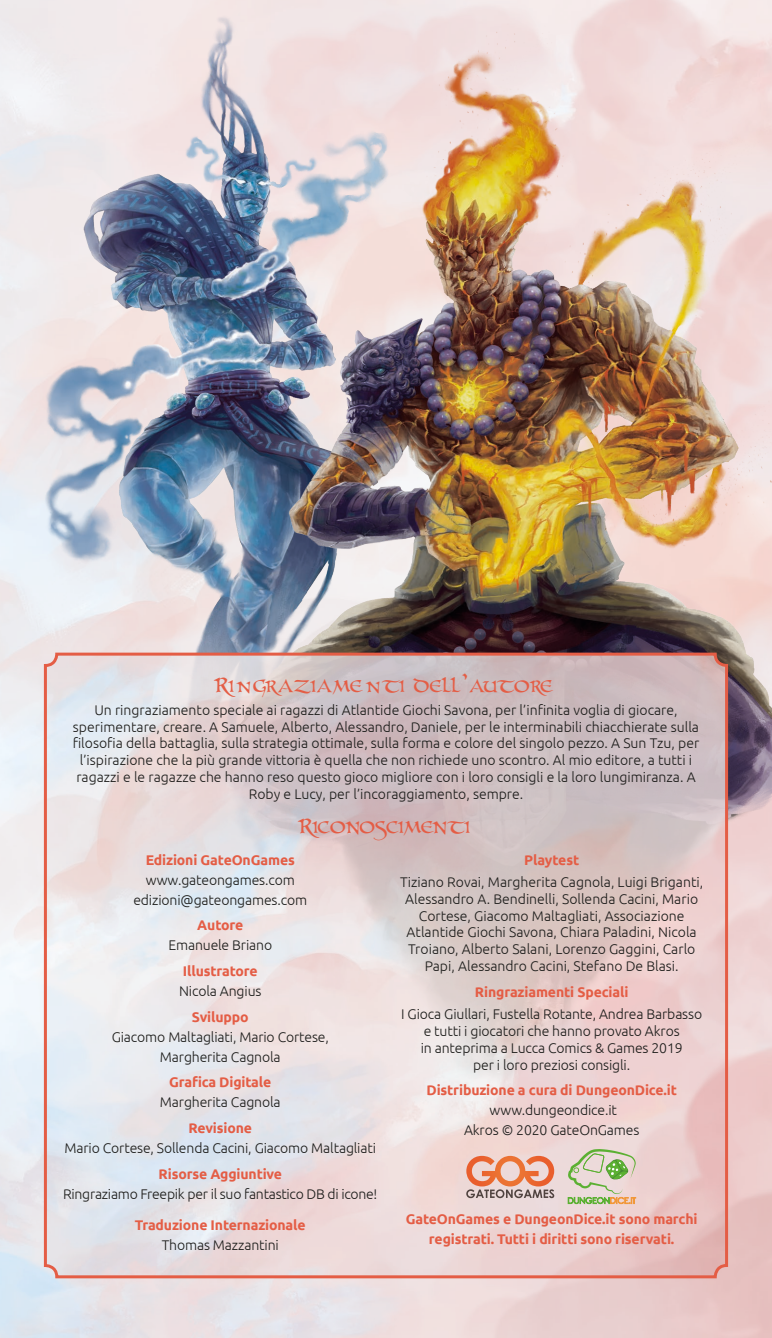
<style>
.page{position:relative;width:772px;height:1338px;background:#fff}
.page>*{position:absolute;margin:0;border:0;box-sizing:border-box;transform-origin:0 0}
.t1{font:24px "Un Zialish";letter-spacing:-.13em;color:#e45d45}
.t2{font:300 14px/16.8px "Ubuntu";color:#1d1d1b;text-align:center}
.t3{font:700 14px/20px "Ubuntu";letter-spacing:-.01em;color:#e45d45;text-align:center}
.t4{font:300 14px "Ubuntu";letter-spacing:-.02em;color:#1d1d1b}
.s1{font-size:21.6px}
</style>
<div class="page">
<img style="left:0;top:876px;width:771px;height:462px">
<img style="left:0;top:0;width:144px;height:876px">
<img style="left:144px;top:0;width:627px;height:1116px">
<svg style="left:45px;top:654px;width:681px;height:623px;background:#e1d4d5"></svg>
<div style="left:44px;top:653px;width:683px;height:625px;border:3px solid #e45d45;border-radius:11px"></div>
<svg style="left:466px;top:1156px;width:88px;height:42px;background:#dca38f"></svg>
<svg style="left:567px;top:1149px;width:68px;height:55px;background:#cacdac"></svg>
<h1 class="t1" style="left:217px;top:671px;width:339px">Ri<span class="s1">n</span>graziame<span class="s1">n</span>ti dell’autore</h1>
<p class="t2" style="left:73px;top:701px;width:627px">Un ringraziamento speciale ai ragazzi di Atlantide Giochi Savona, per l’infinita voglia di giocare, sperimentare, creare. A Samuele, Alberto, Alessandro, Daniele, per le interminabili chiacchierate sulla filosofia della battaglia, sulla strategia ottimale, sulla forma e colore del singolo pezzo. A Sun Tzu, per l’ispirazione che la più grande vittoria è quella che non richiede uno scontro. Al mio editore, a tutti i ragazzi e le ragazze che hanno reso questo gioco migliore con i loro consigli e la loro lungimiranza. A Roby e Lucy, per l’incoraggiamento, sempre.</p>
<h1 class="t1" style="left:301px;top:812px;width:171px">Riconoscimenti</h1>
<p class="t3" style="left:146px;top:849px;width:150px">Edizioni GateOnGames</p>
<p class="t2" style="left:133px;top:869px;width:175px;line-height:20px">www.gateongames.com edizioni@gateongames.com</p>
<p class="t3" style="left:197px;top:915px;width:48px">Autore</p>
<p class="t2" style="left:168px;top:936px;width:105px">Emanuele Briano</p>
<p class="t3" style="left:183px;top:961px;width:76px">Illustratore</p>
<p class="t2" style="left:179px;top:982px;width:84px">Nicola Angius</p>
<p class="t3" style="left:192px;top:1006px;width:58px">Sviluppo</p>
<p class="t2" style="left:112px;top:1026px;width:218px;line-height:20px">Giacomo Maltagliati, Mario Cortese,<br>Margherita Cagnola</p>
<p class="t3" style="left:169px;top:1072px;width:104px">Grafica Digitale</p>
<p class="t2" style="left:160px;top:1093px;width:122px">Margherita Cagnola</p>
<p class="t3" style="left:188px;top:1118px;width:65px">Revisione</p>
<p class="t2" style="left:64px;top:1139px;width:313px">Mario Cortese, Sollenda Cacini, Giacomo Maltagliati</p>
<p class="t3" style="left:158px;top:1163px;width:125px">Risorse Aggiuntive</p>
<p class="t4" style="left:63px;top:1185px;width:315px">Ringraziamo Freepik per il suo fantastico DB di icone!</p>
<p class="t3" style="left:135px;top:1215px;width:172px">Traduzione Internazionale</p>
<p class="t2" style="left:162px;top:1236px;width:119px">Thomas Mazzantini</p>
<p class="t3" style="left:523px;top:849px;width:57px">Playtest</p>
<p class="t2" style="left:400px;top:873px;width:304px">Tiziano Rovai, Margherita Cagnola, Luigi Briganti, Alessandro A. Bendinelli, Sollenda Cacini, Mario Cortese, Giacomo Maltagliati, Associazione Atlantide Giochi Savona, Chiara Paladini, Nicola Troiano, Alberto Salani, Lorenzo Gaggini, Carlo Papi, Alessandro Cacini, Stefano De Blasi.</p>
<p class="t3" style="left:474px;top:982px;width:155px">Ringraziamenti Speciali</p>
<p class="t2" style="left:401px;top:1005px;width:302px">I Gioca Giullari, Fustella Rotante, Andrea Barbasso e tutti i giocatori che hanno provato Akros<br>in anteprima a Lucca Comics &amp; Games 2019<br>per i loro preziosi consigli.</p>
<p class="t3" style="left:426px;top:1080px;width:252px">Distribuzione a cura di DungeonDice.it</p>
<p class="t2" style="left:463px;top:1100px;width:177px;line-height:20px">www.dungeondice.it<br>Akros © 2020 GateOnGames</p>
<p class="t3" style="left:405px;top:1208px;width:293px">GateOnGames e DungeonDice.it sono marchi registrati. Tutti i diritti sono riservati.</p>
</div>
